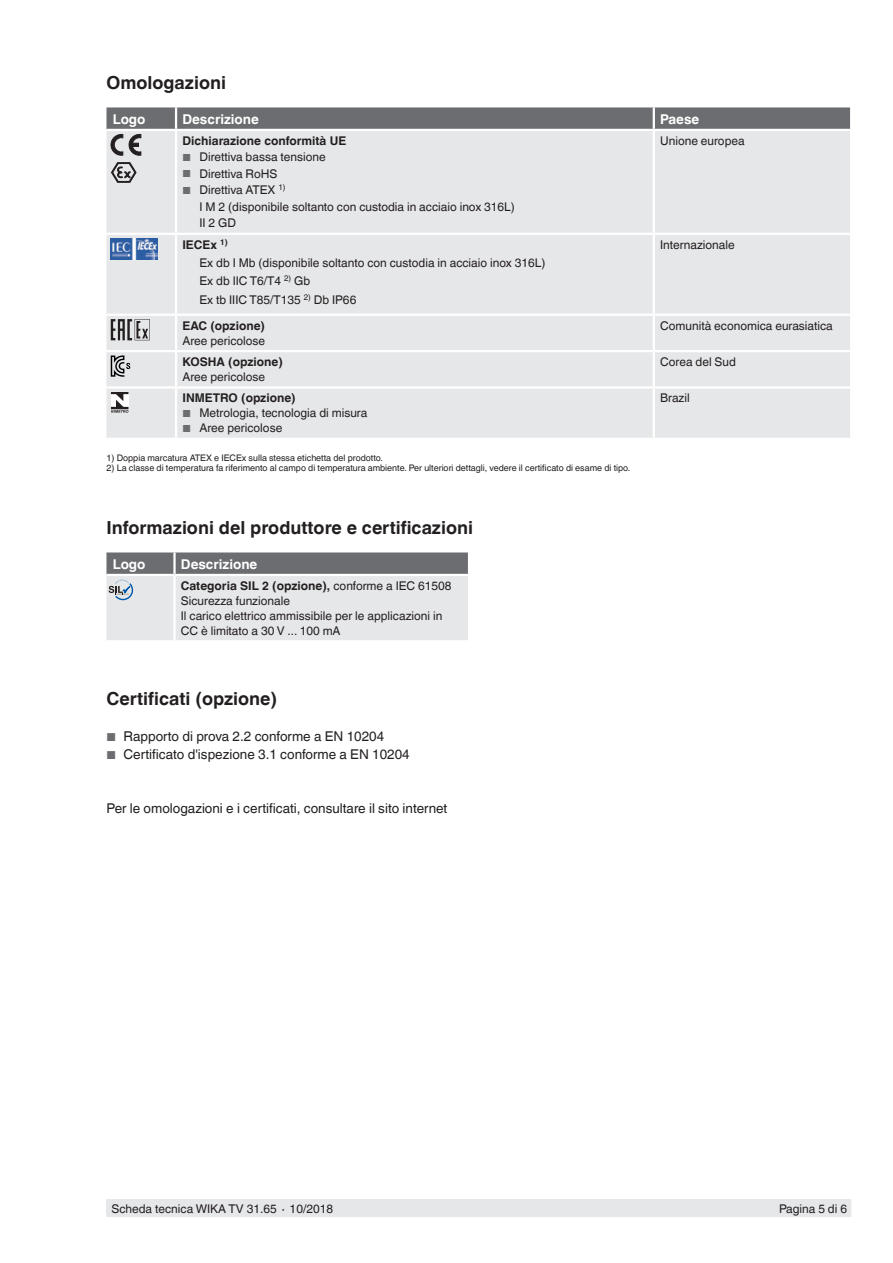
<style>
.page{position:relative;width:893px;height:1263px;background:#fff}
.page>*{position:absolute;margin:0;border:0;box-sizing:border-box;transform-origin:0 0}
.t1{font:700 18px "Helvetica World";color:#231f20}
.t2{font:13.5px "Helvetica World";color:#231f20}
.t3{font:700 13.5px "Helvetica World";color:#fff}
.t4{font:12px/18.3px "Helvetica World";color:#231f20}
.t5{font:700 12px "Helvetica World";color:#231f20}
.t6{font:9px "Helvetica World";color:#231f20}
.s1{font-size:10.2px;color:#6c6d70}
.s2{font-weight:700}
.s3{font-size:11.55px;color:#6c6d70}
</style>
<div class="page">
<div style="left:106px;top:1199px;width:744px;height:18px;background:#e6e7e9"></div>
<div style="left:106px;top:155px;width:744px;height:283px;background:#e6e7e9"></div>
<hr style="left:176px;top:314px;width:478px;height:2px;background:#fff">
<hr style="left:176px;top:350px;width:478px;height:2px;background:#fff">
<hr style="left:106px;top:233px;width:70px;height:2px;background:#fff">
<hr style="left:176px;top:233px;width:478px;height:2px;background:#fff">
<hr style="left:654px;top:233px;width:196px;height:2px;background:#fff">
<hr style="left:176px;top:386px;width:478px;height:3px;background:#fff">
<hr style="left:106px;top:386px;width:70px;height:3px;background:#fff">
<hr style="left:175px;top:389px;width:2px;height:49px;background:#fff">
<hr style="left:654px;top:386px;width:196px;height:3px;background:#fff">
<hr style="left:653px;top:389px;width:2px;height:49px;background:#fff">
<hr style="left:106px;top:314px;width:70px;height:2px;background:#fff">
<hr style="left:175px;top:352px;width:2px;height:34px;background:#fff">
<hr style="left:654px;top:314px;width:196px;height:2px;background:#fff">
<hr style="left:654px;top:350px;width:196px;height:2px;background:#fff">
<hr style="left:653px;top:352px;width:2px;height:34px;background:#fff">
<hr style="left:106px;top:350px;width:70px;height:2px;background:#fff">
<hr style="left:653px;top:131px;width:2px;height:102px;background:#fff">
<hr style="left:653px;top:235px;width:2px;height:79px;background:#fff">
<hr style="left:175px;top:131px;width:2px;height:102px;background:#fff">
<hr style="left:175px;top:235px;width:2px;height:79px;background:#fff">
<hr style="left:653px;top:316px;width:2px;height:34px;background:#fff">
<hr style="left:175px;top:316px;width:2px;height:34px;background:#fff">
<svg style="left:106px;top:107px;width:744px;height:48px;background:#afb0b2"></svg>
<svg style="left:111px;top:162px;width:26px;height:21px"></svg>
<img style="left:111px;top:238px;width:47px;height:21px">
<svg style="left:111px;top:319px;width:39px;height:21px"></svg>
<svg style="left:111px;top:355px;width:19px;height:22px"></svg>
<svg style="left:111px;top:392px;width:17px;height:21px"></svg>
<svg style="left:106px;top:552px;width:362px;height:88px;background:#c8c9cc"></svg>
<h1 class="t1" style="left:106px;top:73px;width:121px">Omologazioni</h1>
<p class="t3" style="left:113px;top:111px;width:34px">Logo</p>
<p class="t3" style="left:182px;top:111px;width:78px">Descrizione</p>
<p class="t3" style="left:660px;top:111px;width:41px">Paese</p>
<p class="t5" style="left:182px;top:134px;width:165px">Dichiarazione conformità UE</p>
<p class="t4" style="left:182px;top:148px;width:145px"><span class="s1">■</span> Direttiva bassa tensione</p>
<p class="t4" style="left:182px;top:165px;width:97px"><span class="s1">■</span> Direttiva RoHS</p>
<p class="t4" style="left:199px;top:182px;width:317px;line-height:16.5px;text-indent:-17px"><span class="s1">■</span> Direttiva ATEX <sup>1)<br></sup>I M 2 (disponibile soltanto con custodia in acciaio inox 316L)<br>II 2 GD</p>
<p class="t4" style="left:660px;top:132px;width:86px">Unione europea</p>
<p class="t4" style="left:199px;top:235px;width:347px;text-indent:-17px"><span class="s2">IECEx</span> <sup>1)<br></sup>Ex db I Mb (disponibile soltanto con custodia in acciaio inox 316L)<br>Ex db IIC T6/T4 <sup>2)</sup> Gb<br>Ex tb IIIC T85/T135 <sup>2)</sup> Db IP66</p>
<p class="t4" style="left:660px;top:235px;width:76px">Internazionale</p>
<p class="t5" style="left:182px;top:319px;width:84px">EAC (opzione)</p>
<p class="t4" style="left:182px;top:331px;width:84px">Aree pericolose</p>
<p class="t4" style="left:660px;top:316px;width:174px">Comunità economica eurasiatica</p>
<p class="t5" style="left:182px;top:355px;width:102px">KOSHA (opzione)</p>
<p class="t4" style="left:182px;top:368px;width:84px">Aree pericolose</p>
<p class="t5" style="left:182px;top:391px;width:115px">INMETRO (opzione)</p>
<p class="t4" style="left:182px;top:404px;width:186px"><span class="s1">■</span> Metrologia, tecnologia di misura</p>
<p class="t4" style="left:182px;top:419px;width:101px"><span class="s1">■</span> Aree pericolose</p>
<p class="t6" style="left:106px;top:453px;width:278px">1) Doppia marcatura ATEX e IECEx sulla stessa etichetta del prodotto.</p>
<p class="t6" style="left:106px;top:463px;width:525px">2) La classe di temperatura fa riferimento al campo di temperatura ambiente. Per ulteriori dettagli, vedere il certificato di esame di tipo.</p>
<h1 class="t1" style="left:106px;top:518px;width:368px">Informazioni del produttore e certificazioni</h1>
<p class="t3" style="left:113px;top:556px;width:34px">Logo</p>
<p class="t3" style="left:181px;top:556px;width:78px">Descrizione</p>
<p class="t4" style="left:181px;top:578px;width:272px;line-height:15px"><span class="s2">Categoria SIL 2 (opzione),</span> conforme a IEC 61508<br>Sicurezza funzionale<br>Il carico elettrico ammissibile per le applicazioni in CC è limitato a 30 V ... 100 mA</p>
<h1 class="t1" style="left:106px;top:689px;width:172px">Certificati (opzione)</h1>
<p class="t2" style="left:106px;top:729px;width:279px"><span class="s3">■</span> Rapporto di prova 2.2 conforme a EN 10204</p>
<p class="t2" style="left:106px;top:747px;width:305px"><span class="s3">■</span> Certificato d'ispezione 3.1 conforme a EN 10204</p>
<p class="t2" style="left:106px;top:801px;width:342px">Per le omologazioni e i certificati, consultare il sito internet</p>
<p class="t4" style="left:660px;top:353px;width:77px">Corea del Sud</p>
<p class="t4" style="left:660px;top:389px;width:31px">Brazil</p>
<p class="t4" style="left:111px;top:1199px;width:223px">Scheda tecnica WIKA TV 31.65 ∙ 10/2018</p>
<p class="t4" style="left:779px;top:1199px;width:70px">Pagina 5 di 6</p>
</div>
